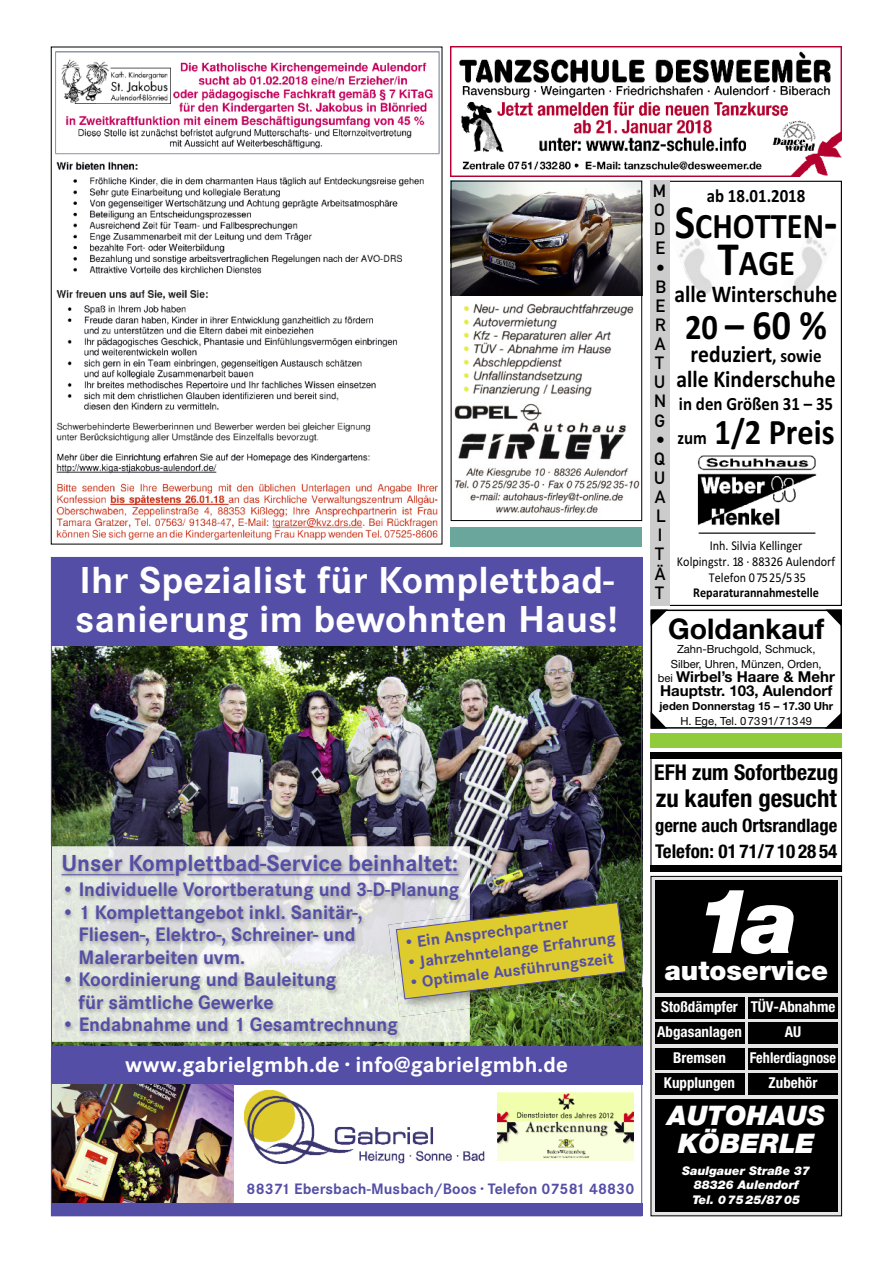
<style>
.page{position:relative;width:893px;height:1263px;background:#fff}
.page>*{position:absolute;margin:0;border:0;box-sizing:border-box;transform-origin:0 0}
.t1{font:italic 900 90px "Helvetica Neue";color:#fff}
.t2{font:700 42px "Calibri";color:#000;scale:.9 1}
.t3{font:700 39px/39px "Corporate S";letter-spacing:.005em;color:#fff}
.t4{font:700 36px/37.5px "Calibri";color:#000;text-align:center;scale:.9 1}
.t5{font:700 28.5px "Helvetica Neue";color:#000}
.t6{font:italic 900 27px/28.5px "Helvetica Neue";color:#fff;text-align:center}
.t7{font:900 27px "Helvetica Neue";color:#fff}
.t8{font:700 condensed 24.75px "Helvetica Neue";color:#000}
.t9{font:700 24px/25.5px "Calibri";color:#000;text-align:center;scale:.9 1}
.t10{font:700 24px "Corporate S";color:#544ea6}
.t11{font:700 22.5px "Corporate S";letter-spacing:.005em;color:#fff}
.t12{font:700 condensed 21.75px "Helvetica Neue";color:#000}
.t13{font:700 20.25px/22.5px "Corporate S";color:#544ea6}
.t14{font:700 condensed 19.05px "Helvetica Neue";color:#000}
.t15{font:700 18.75px "Calibri";color:#000;scale:.9 1}
.t16{font:700 condensed 18.6px "Helvetica Neue";color:#000}
.t17{font:17.55px/19px "DIN Mittelschrift Std";color:#000}
.t18{font:700 16.5px "Corporate S";color:#544ea6}
.t19{font:700 15.75px "Corporate S";letter-spacing:.005em;color:#544ea6}
.t20{font:700 condensed 15px/25.5px "Helvetica Neue";color:#fff}
.t21{font:700 15px/14.2px "Helvetica Neue";color:#000}
.t22{font:700 condensed 15px "Helvetica Neue";color:#fff;scale:.95 1}
.t23{font:13.5px/15.8px "Calibri";color:#000;text-align:center;scale:.9 1}
.t24{font:700 13.5px "Calibri";color:#000;scale:.9 1}
.t25{font:italic 900 12px/14.4px "Helvetica Neue";color:#fff;text-align:center}
.t26{font:11.25px/14.2px "Helvetica Neue";color:#000;text-align:center}
.t27{font:700 11.25px "Helvetica Neue";color:#000}
.s1{font-size:48px}
.s2{font-size:36px}
.s3{font-size:18.75px}
.s4{font-weight:400;font-size:11.25px}
</style>
<div class="page">
<img style="left:451px;top:47px;width:391px;height:130px">
<img style="left:453px;top:183px;width:187px;height:113px">
<img style="left:454px;top:403px;width:186px;height:112px">
<img style="left:463px;top:303px;width:171px;height:94px">
<div style="left:451px;top:181px;width:191px;height:340px;border:1px solid #000"></div>
<div style="left:651px;top:876px;width:191px;height:340px;background:#e6e6e6"></div>
<div style="left:651px;top:876px;width:191px;height:340px;border:1px solid #000"></div>
<div style="left:655px;top:880px;width:183px;height:113px;background:#000"></div>
<div style="left:655px;top:997px;width:89px;height:21px;background:#000"></div>
<div style="left:748px;top:997px;width:90px;height:21px;background:#000"></div>
<div style="left:655px;top:1023px;width:89px;height:21px;background:#000"></div>
<div style="left:748px;top:1023px;width:90px;height:21px;background:#000"></div>
<div style="left:655px;top:1048px;width:89px;height:21px;background:#000"></div>
<div style="left:748px;top:1048px;width:90px;height:21px;background:#000"></div>
<div style="left:655px;top:1074px;width:89px;height:21px;background:#000"></div>
<div style="left:655px;top:1099px;width:183px;height:113px;background:#000"></div>
<div style="left:748px;top:1074px;width:90px;height:21px;background:#000"></div>
<img style="left:678px;top:238px;width:34px;height:57px">
<img style="left:793px;top:236px;width:34px;height:57px">
<img style="left:697px;top:455px;width:119px;height:79px">
<div style="left:651px;top:181px;width:19px;height:425px;background:#ccc"></div>
<div style="left:51px;top:557px;width:591px;height:89px;background:#544ea6"></div>
<img style="left:53px;top:646px;width:587px;height:400px">
<div style="left:51px;top:1046px;width:591px;height:38px;background:#544ea6"></div>
<img style="left:53px;top:1084px;width:181px;height:119px">
<div style="left:51px;top:1203px;width:591px;height:13px;background:#544ea6"></div>
<img style="left:498px;top:1093px;width:135px;height:68px">
<img style="left:244px;top:1091px;width:241px;height:72px">
<img style="left:53px;top:915px;width:336px;height:91px">
<img style="left:51px;top:846px;width:1px;height:200px">
<img style="left:52px;top:1006px;width:436px;height:40px">
<img style="left:52px;top:846px;width:436px;height:69px">
<hr style="left:62px;top:874px;width:112px;height:1px;background:#544ea6">
<hr style="left:187px;top:874px;width:271px;height:1px;background:#544ea6">
<img style="left:488px;top:895px;width:153px;height:111px">
<svg style="left:641px;top:964px;width:2px;height:23px"></svg>
<img style="left:470px;top:999px;width:18px;height:9px">
<img style="left:389px;top:915px;width:81px;height:102px">
<svg style="left:396px;top:902px;width:230px;height:97px;background:#bbb142"></svg>
<div style="left:651px;top:609px;width:191px;height:120px;border:2px solid #000"></div>
<svg style="left:651px;top:609px;width:17px;height:17px"></svg>
<svg style="left:651px;top:711px;width:16px;height:18px"></svg>
<svg style="left:825px;top:712px;width:17px;height:17px"></svg>
<svg style="left:825px;top:609px;width:17px;height:18px"></svg>
<div style="left:651px;top:752px;width:191px;height:7px;background:#000"></div>
<div style="left:651px;top:865px;width:191px;height:6px;background:#000"></div>
<img style="left:55px;top:51px;width:385px;height:489px">
<img style="left:62px;top:59px;width:109px;height:45px">
<div style="left:651px;top:733px;width:191px;height:14px;background:#90cb3c"></div>
<div style="left:451px;top:527px;width:191px;height:19px;background:#6ba69d"></div>
<h3 class="t3" style="left:75px;top:560px;width:544px">Ihr Spezialist für Komplettbad&shy;sanierung im bewohnten Haus!</h3>
<p class="t10" style="left:62px;top:848px;width:398px">Unser Komplettbad-Service beinhaltet:</p>
<p class="t13" style="left:62px;top:878px;width:399px">• Individuelle Vorortberatung und 3-D-Planung</p>
<p class="t13" style="left:79px;top:900px;width:286px;text-indent:-17px">• 1 Komplettangebot inkl. Sanitär-,<br>Fliesen-, Elektro-, Schreiner- und<br>Malerarbeiten uvm.</p>
<p class="t13" style="left:79px;top:968px;width:259px;text-indent:-17px">• Koordinierung und Bauleitung für sämtliche Gewerke</p>
<p class="t13" style="left:62px;top:1013px;width:338px">• Endabnahme und 1 Gesamtrechnung</p>
<p class="t18" style="left:402px;top:933px;width:167px;rotate:-7deg">•Ein Ansprechpartner</p>
<p class="t18" style="left:405px;top:953px;width:212px;rotate:-7deg">•Jahrzehntelange Erfahrung</p>
<p class="t18" style="left:407px;top:973px;width:208px;rotate:-7deg">•Optimale Ausführungszeit</p>
<p class="t11" style="left:125px;top:1050px;width:444px">www.gabrielgmbh.de · info@gabrielgmbh.de</p>
<p class="t19" style="left:247px;top:1179px;width:389px">88371 Ebersbach-Musbach/Boos · Telefon 07581 48830</p>
<p class="t17" style="left:653px;top:183px;width:15px">M<br>O<br>D<br>E •<br>B<br>E<br>R<br>A<br>T<br>U<br>N<br>G •<br>Q<br>U<br>A<br>L<br>I<br>T<br>Ä<br>T</p>
<p class="t15" style="left:707px;top:184px;width:111px">ab 18.01.2018</p>
<h3 class="t4" style="left:675px;top:206px;width:182px"><span class="s1">S</span>chOtten&shy;<span class="s1">t</span>Age</h3>
<p class="t9" style="left:675px;top:281px;width:182px">alle Winterschuhe</p>
<h2 class="t2" style="left:685px;top:300px;width:159px"><span class="s2">20</span>–60%</h2>
<p class="t9" style="left:676px;top:341px;width:178px">reduziert<span class="s3">, sowie </span>alle Kinderschuhe</p>
<p class="t15" style="left:679px;top:392px;width:173px">in den größen 31 – 35</p>
<h3 class="t4" style="left:677px;top:413px;width:176px"><span class="s3">zum</span> 1/2 Preis</h3>
<p class="t23" style="left:677px;top:538px;width:177px">Inh. Silvia Kellinger<br>Kolpingstr. 18 · 88326 Aulendorf<br>Telefon 07525/535</p>
<p class="t24" style="left:693px;top:585px;width:141px">Reparaturannahmestelle</p>
<h3 class="t5" style="left:668px;top:603px;width:158px">Goldankauf</h3>
<p class="t26" style="left:671px;top:643px;width:152px">Zahn-Bruchgold, Schmuck,<br>Silber, Uhren, Münzen, Orden,</p>
<p class="t21" style="left:658px;top:669px;width:179px"><span class="s4">bei</span> Wirbel’s Haare &amp; Mehr<br>Hauptstr. 103, Aulendorf</p>
<p class="t27" style="left:659px;top:696px;width:175px">jeden Donnerstag 15 – 17.30 Uhr</p>
<p class="t26" style="left:680px;top:715px;width:133px">H. Ege, Tel. 07391/71349</p>
<p class="t12" style="left:654px;top:764px;width:185px">EFH zum Sofortbezug</p>
<p class="t8" style="left:656px;top:789px;width:182px">zu kaufen gesucht</p>
<p class="t16" style="left:655px;top:819px;width:184px">gerne auch Ortsrandlage</p>
<p class="t14" style="left:655px;top:844px;width:184px">Telefon: 01 71/7 10 28 54</p>
<h1 class="t1" style="left:694px;top:889px;width:106px">1a</h1>
<h3 class="t7" style="left:664px;top:961px;width:165px">autoservice</h3>
<p class="t20" style="left:657px;top:995px;width:180px">Stoßdämpfer TÜV-Abnahme<br>Abgasanlagen</p>
<p class="t20" style="left:785px;top:1020px;width:18px">AU</p>
<p class="t20" style="left:673px;top:1046px;width:54px">Bremsen</p>
<p class="t22" style="left:750px;top:1052px;width:92px">Fehlerdiagnose</p>
<p class="t20" style="left:664px;top:1072px;width:73px">Kupplungen</p>
<h3 class="t6" style="left:668px;top:1103px;width:159px">AUTOHAUS<br>KÖBERLE</h3>
<p class="t25" style="left:682px;top:1164px;width:130px">Saulgauer Straße 37<br>88326 Aulendorf<br>Tel. 0 7525/8705</p>
<p class="t20" style="left:769px;top:1072px;width:50px">Zubehör</p>
</div>
